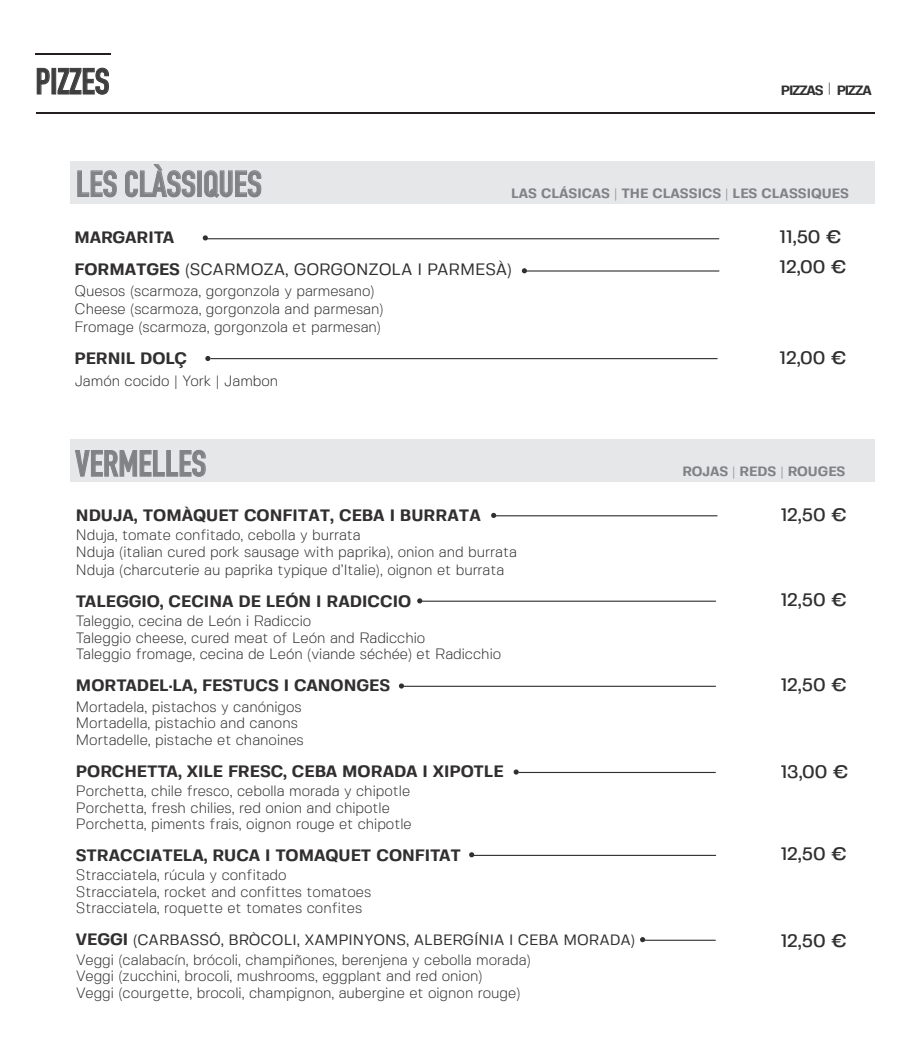
<style>
.page{position:relative;width:910px;height:1063px;background:#fff}
.page>*{position:absolute;margin:0;border:0;box-sizing:border-box;transform-origin:0 0}
.t1{font:36px "DIN Engschrift Std";color:#808285}
.t2{font:36px "DIN Engschrift Std";color:#3e3e3f}
.t3{font:500 18px "Fivo Sans";color:#312f30}
.t4{font:700 16.5px "Fivo Sans";color:#312f30}
.t5{font:16.5px/31.8px "Fivo Sans";color:#312f30}
.t6{font:300 15px/16.5px "Fivo Sans";color:#312f30}
.t7{font:700 13.5px "Fivo Sans";color:#808285}
.t8{font:700 13.5px "Fivo Sans";letter-spacing:-.09em;color:#312f30}
.t9{font:300 13.5px "Fivo Sans";color:#312f30}
.s1{font-weight:300}
.s2{font-weight:700}
.s3{font-weight:700;font-size:16.5px}
.s4{font-weight:400}
</style>
<div class="page">
<div style="left:70px;top:440px;width:805px;height:42px;background:#e6e7e9"></div>
<div style="left:70px;top:162px;width:804px;height:42px;background:#e6e7e9"></div>
<hr style="left:36px;top:113px;width:839px;height:1px;background:#231f20">
<hr style="left:35px;top:53px;width:76px;height:1px;background:#231f20">
<svg style="left:203px;top:235px;width:5px;height:5px"></svg>
<svg style="left:522px;top:268px;width:5px;height:5px"></svg>
<svg style="left:205px;top:356px;width:5px;height:5px"></svg>
<svg style="left:37px;top:68px;width:13px;height:26px"></svg>
<div style="left:52px;top:68px;width:4px;height:26px;border:1px solid #3e3e3f"></div>
<svg style="left:58px;top:68px;width:51px;height:27px"></svg>
<hr style="left:206px;top:238px;width:513px;height:1px;background:#312f30">
<hr style="left:524px;top:270px;width:195px;height:2px;background:#312f30">
<hr style="left:210px;top:358px;width:508px;height:1px;background:#312f30">
<svg style="left:77px;top:170px;width:40px;height:27px"></svg>
<svg style="left:125px;top:164px;width:70px;height:33px"></svg>
<div style="left:197px;top:171px;width:5px;height:26px;border:1px solid #808285"></div>
<svg style="left:204px;top:170px;width:57px;height:28px"></svg>
<svg style="left:469px;top:852px;width:5px;height:5px"></svg>
<svg style="left:514px;top:769px;width:5px;height:6px"></svg>
<svg style="left:399px;top:683px;width:5px;height:6px"></svg>
<svg style="left:417px;top:598px;width:5px;height:5px"></svg>
<svg style="left:491px;top:513px;width:5px;height:5px"></svg>
<svg style="left:75px;top:450px;width:131px;height:27px"></svg>
<hr style="left:494px;top:515px;width:223px;height:1px;background:#312f30">
<hr style="left:420px;top:601px;width:296px;height:1px;background:#312f30">
<hr style="left:402px;top:686px;width:314px;height:1px;background:#312f30">
<hr style="left:518px;top:772px;width:198px;height:1px;background:#312f30">
<hr style="left:473px;top:855px;width:243px;height:1px;background:#312f30">
<svg style="left:640px;top:937px;width:5px;height:5px"></svg>
<hr style="left:644px;top:940px;width:72px;height:1px;background:#312f30">
<h1 class="t2" style="left:36px;top:60px;width:75px">PIZZES</h1>
<h1 class="t1" style="left:76px;top:163px;width:187px">LES CLÀSSIQUES</h1>
<p class="t9" style="left:828px;top:80px;width:5px">|</p>
<p class="t8" style="left:781px;top:82px;width:92px">PIZZAS PIZZA</p>
<p class="t7" style="left:511px;top:185px;width:339px">LAS CLÁSICAS <span class="s1">|</span> THE CLASSICS <span class="s1">|</span> LES CLASSIQUES</p>
<p class="t5" style="left:74px;top:221px;width:439px"><span class="s2">MARGARITA<br>FORMATGES</span> (SCARMOZA, GORGONZOLA I PARMESÀ)</p>
<p class="t6" style="left:74px;top:281px;width:311px;line-height:18px">Quesos (scarmoza, gorgonzola y parmesano)<br>Cheese (scarmoza, gorgonzola and parmesan)<br>Fromage (scarmoza, gorgonzola et parmesan)</p>
<p class="t4" style="left:74px;top:348px;width:114px">PERNIL DOLÇ</p>
<p class="t6" style="left:74px;top:372px;width:205px">Jamón cocido | York | Jambon</p>
<h1 class="t1" style="left:75px;top:442px;width:133px">VERMELLES</h1>
<p class="t4" style="left:76px;top:505px;width:406px">NDUJA, TOMÀQUET CONFITAT, CEBA I BURRATA</p>
<p class="t6" style="left:76px;top:527px;width:442px">Nduja, tomate confitado, cebolla y burrata<br>Nduja (italian cured pork sausage with paprika), onion and burrata</p>
<p class="t6" style="left:76px;top:561px;width:430px">Nduja (charcuterie au paprika typique d’Italie), oignon et burrata</p>
<p class="t4" style="left:76px;top:591px;width:337px">TALEGGIO, CECINA DE LEÓN I RADICCIO</p>
<p class="t6" style="left:76px;top:612px;width:427px">Taleggio, cecina de León i Radiccio<br>Taleggio cheese, cured meat of León and Radicchio<br>Taleggio fromage, cecina de León (viande séchée) et Radicchio</p>
<p class="t4" style="left:76px;top:675px;width:316px">MORTADEL·LA, FESTUCS I CANONGES</p>
<p class="t6" style="left:76px;top:698px;width:229px">Mortadela, pistachos y canónigos<br>Mortadella, pistachio and canons<br>Mortadelle, pistache et chanoines</p>
<p class="t4" style="left:76px;top:761px;width:429px">PORCHETTA, XILE FRESC, CEBA MORADA I XIPOTLE</p>
<p class="t6" style="left:76px;top:783px;width:337px">Porchetta, chile fresco, cebolla morada y chipotle<br>Porchetta, fresh chilies, red onion and chipotle<br>Porchetta, piments frais, oignon rouge et chipotle</p>
<p class="t4" style="left:76px;top:845px;width:387px">STRACCIATELA, RUCA I TOMAQUET CONFITAT</p>
<p class="t6" style="left:76px;top:867px;width:297px">Stracciatela, rúcula y confitado<br>Stracciatela, rocket and confittes tomatoes<br>Stracciatela, roquette et tomates confites</p>
<p class="t6" style="left:76px;top:930px;width:560px;line-height:19.5px"><span class="s3">VEGGI</span> <span class="s4">(CARBASSÓ, BRÒCOLI, XAMPINYONS, ALBERGÍNIA I CEBA MORADA)<br></span>Veggi (calabacín, brócoli, champiñones, berenjena y cebolla morada)</p>
<p class="t6" style="left:76px;top:968px;width:446px">Veggi (zucchini, brocoli, mushrooms, eggplant and red onion)<br>Veggi (courgette, brocoli, champignon, aubergine et oignon rouge)</p>
<p class="t3" style="left:780px;top:226px;width:64px">11,50 €</p>
<p class="t3" style="left:780px;top:256px;width:69px">12,00 €</p>
<p class="t3" style="left:780px;top:347px;width:69px">12,00 €</p>
<p class="t7" style="left:682px;top:463px;width:165px">ROJAS <span class="s1">|</span> REDS <span class="s1">|</span> ROUGES</p>
<p class="t3" style="left:781px;top:503px;width:68px">12,50 €</p>
<p class="t3" style="left:781px;top:589px;width:68px">12,50 €</p>
<p class="t3" style="left:781px;top:673px;width:68px">12,50 €</p>
<p class="t3" style="left:781px;top:760px;width:70px">13,00 €</p>
<p class="t3" style="left:781px;top:842px;width:68px">12,50 €</p>
<p class="t3" style="left:781px;top:930px;width:68px">12,50 €</p>
</div>
